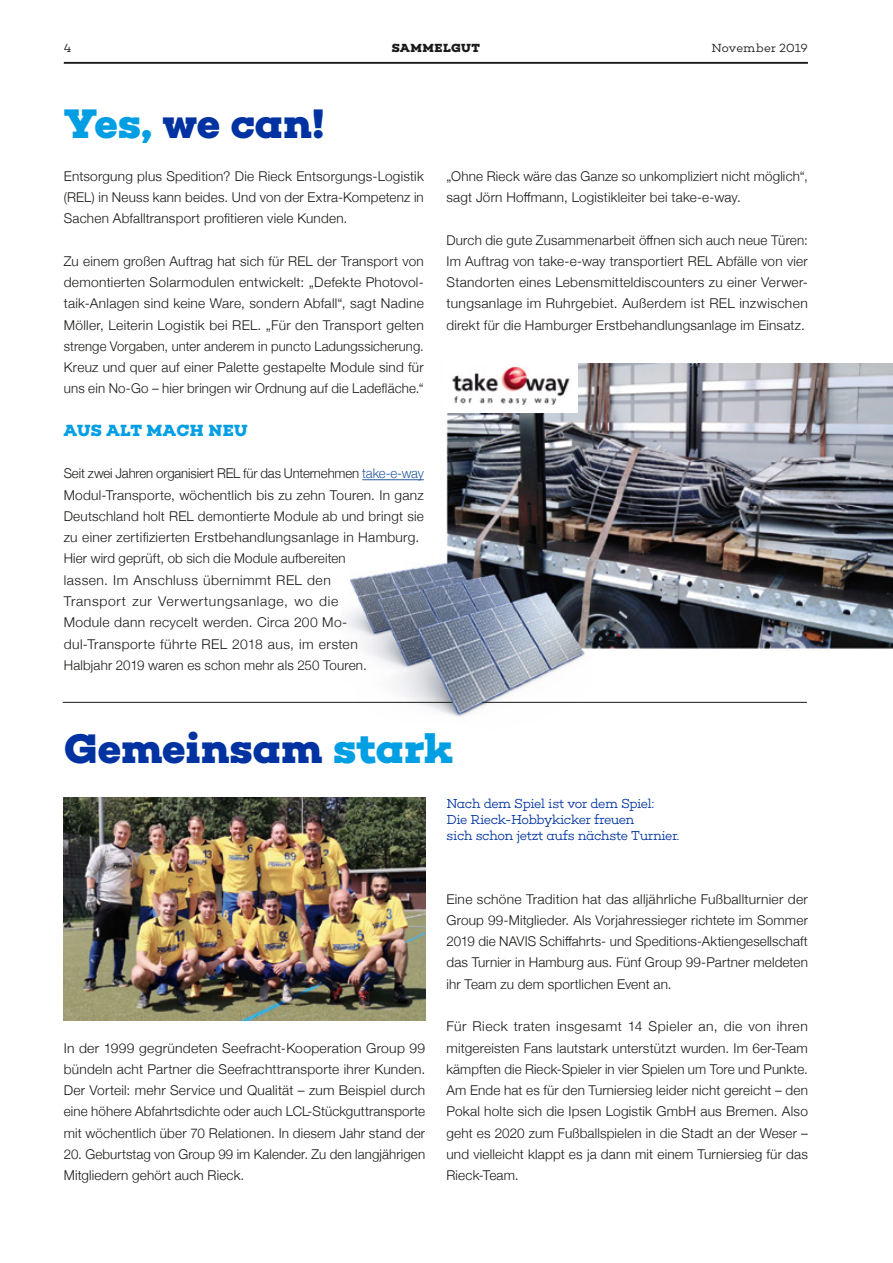
<style>
.page{position:relative;width:893px;height:1263px;background:#fff}
.page>*{position:absolute;margin:0;border:0;box-sizing:border-box;transform-origin:0 0}
.t1{font:700 42px "Choplin";letter-spacing:-.005em;color:#0033a1}
.t2{font:700 16.5px "Choplin";letter-spacing:.03em;color:#009ee3}
.t3{font:300 13.5px/21.3px "Helvetica Neue";letter-spacing:.015em;color:#1a1a18;text-align:justify}
.t4{font:300 13.2px/15.9px "Choplin";letter-spacing:-.04em;color:#0033a1}
.t5{font:300 12px "Choplin";color:#1a1a18}
.t6{font:700 12px "Choplin";letter-spacing:.04em;color:#1a1a18}
.s1{color:#009ee3}
.s2{color:#245a9c}
</style>
<div class="page">
<hr style="left:64px;top:62px;width:744px;height:2px;background:#1a1a18">
<img style="left:340px;top:363px;width:553px;height:354px">
<hr style="left:362px;top:479px;width:62px;height:1px;background:#245a9c">
<hr style="left:63px;top:702px;width:389px;height:1px;background:#1a1a18">
<div style="left:444px;top:353px;width:134px;height:60px;background:#fff"></div>
<img style="left:452px;top:366px;width:118px;height:39px">
<img style="left:64px;top:797px;width:361px;height:223px">
<hr style="left:482px;top:702px;width:325px;height:1px;background:#1a1a18">
<p class="t5" style="left:64px;top:41px;width:9px">4</p>
<p class="t6" style="left:392px;top:41px;width:90px">SAMMELGUT</p>
<h1 class="t1" style="left:64px;top:99px;width:263px"><span class="s1">Yes,</span> we can!</h1>
<p class="t5" style="left:711px;top:41px;width:98px">November 2019</p>
<p class="t3" style="left:64px;top:164px;width:362px">Entsorgung plus Spedition? Die Rieck Entsorgungs-Logistik (REL) in Neuss kann beides. Und von der Extra-Kompetenz in Sachen Abfalltransport profitieren viele Kunden.</p>
<p class="t3" style="left:64px;top:249px;width:362px">Zu einem großen Auftrag hat sich für REL der Transport von demontierten Solarmodulen entwickelt: „Defekte Photovol&shy;taik-Anlagen sind keine Ware, sondern Abfall“, sagt Nadine Möller, Leiterin Logistik bei REL. „Für den Transport gelten strenge Vorgaben, unter anderem in puncto Ladungssicherung.<br>Kreuz und quer auf einer Palette gestapelte Module sind für uns ein No-Go – hier bringen wir Ordnung auf die Ladefläche.“</p>
<p class="t2" style="left:64px;top:420px;width:185px">AUS ALT MACH NEU</p>
<p class="t3" style="left:64px;top:462px;width:362px;text-align:left">Seit zwei Jahren organisiert REL für das Unternehmen <span class="s2">take-e-way </span>Modul-Transporte, wöchentlich bis zu zehn Touren. In ganz Deutschland holt REL demontierte Module ab und bringt sie zu einer zertifizierten Erstbehandlungsanlage in Hamburg.<br>Hier wird geprüft, ob sich die Module aufbereiten<br>lassen. Im Anschluss übernimmt REL den<br>Transport zur Verwertungsanlage, wo die<br>Module dann recycelt werden. Circa 200 Mo&shy;dul-Transporte führte REL 2018 aus, im ersten<br>Halbjahr 2019 waren es schon mehr als 250 Touren.</p>
<p class="t3" style="left:446px;top:164px;width:363px">„Ohne Rieck wäre das Ganze so unkompliziert nicht möglich“, sagt Jörn Hoffmann, Logistikleiter bei take-e-way.</p>
<p class="t3" style="left:446px;top:228px;width:363px">Durch die gute Zusammenarbeit öffnen sich auch neue Türen:<br>Im Auftrag von take-e-way transportiert REL Abfälle von vier Standorten eines Lebensmitteldiscounters zu einer Verwer&shy;tungsanlage im Ruhrgebiet. Außerdem ist REL inzwischen direkt für die Hamburger Erstbehandlungsanlage im Einsatz.</p>
<h1 class="t1" style="left:64px;top:723px;width:391px">Gemeinsam <span class="s1">stark</span></h1>
<p class="t3" style="left:64px;top:1036px;width:363px">In der 1999 gegründeten Seefracht-Kooperation Group 99 bündeln acht Partner die Seefrachttransporte ihrer Kunden.<br>Der Vorteil: mehr Service und Qualität – zum Beispiel durch eine höhere Abfahrtsdichte oder auch LCL-Stückguttransporte mit wöchentlich über 70 Relationen. In diesem Jahr stand der</p>
<p class="t3" style="left:64px;top:1142px;width:363px">20. Geburtstag von Group 99 im Kalender. Zu den langjährigen<br>Mitgliedern gehört auch Rieck.</p>
<p class="t4" style="left:446px;top:796px;width:234px">Nach dem Spiel ist vor dem Spiel:<br>Die Rieck-Hobbykicker freuen<br>sich schon jetzt aufs nächste Turnier.</p>
<p class="t3" style="left:446px;top:887px;width:363px">Eine schöne Tradition hat das alljährliche Fußballturnier der Group 99-Mitglieder. Als Vorjahressieger richtete im Sommer 2019 die NAVIS Schiffahrts- und Speditions-Aktiengesellschaft das Turnier in Hamburg aus. Fünf Group 99-Partner meldeten ihr Team zu dem sportlichen Event an.</p>
<p class="t3" style="left:446px;top:1015px;width:363px">Für Rieck traten insgesamt 14 Spieler an, die von ihren mitgereisten Fans lautstark unterstützt wurden. Im 6er-Team kämpften die Rieck-Spieler in vier Spielen um Tore und Punkte.<br>Am Ende hat es für den Turniersieg leider nicht gereicht – den Pokal holte sich die Ipsen Logistik GmbH aus Bremen. Also geht es 2020 zum Fußballspielen in die Stadt an der Weser – und vielleicht klappt es ja dann mit einem Turniersieg für das Rieck-Team.</p>
</div>
